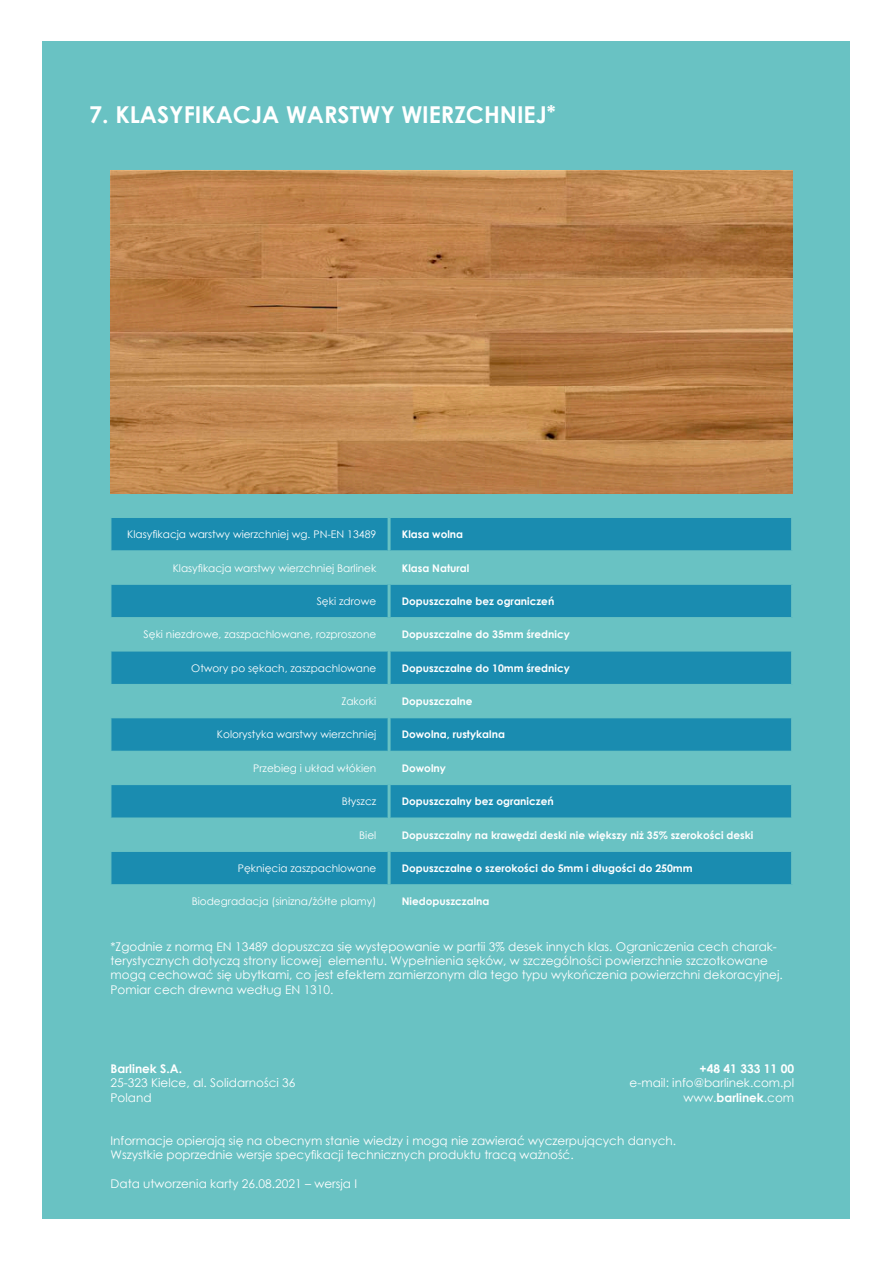
<style>
.page{position:relative;width:893px;height:1263px;background:#fff}
.page>*{position:absolute;margin:0;border:0;box-sizing:border-box;transform-origin:0 0}
.nagloqwek{font:700 23.25px "Century Gothic";color:#fff}
._2{font:12px/14.4px "Century Gothic";color:#fff}
._2-2{font:700 12px "Century Gothic";color:#fff}
._2-3{font:10.5px "Century Gothic";color:#fff}
._2-4{font:700 10.5px "Century Gothic";color:#fff}
.s1{font-size:20.25px}
.s2{font-weight:700}
</style>
<div class="page">
<div style="left:43px;top:41px;width:807px;height:1178px;background:#69c2c3"></div>
<div style="left:112px;top:518px;width:679px;height:32px;background:#1a8cb0"></div>
<svg style="left:112px;top:585px;width:679px;height:299px;fill:#1a8cb0"></svg>
<hr style="left:111px;top:617px;width:277px;height:1px;background:#69c2c3">
<hr style="left:391px;top:617px;width:400px;height:1px;background:#69c2c3">
<hr style="left:111px;top:651px;width:277px;height:1px;background:#69c2c3">
<hr style="left:391px;top:651px;width:400px;height:1px;background:#69c2c3">
<hr style="left:111px;top:684px;width:277px;height:1px;background:#69c2c3">
<hr style="left:391px;top:684px;width:400px;height:1px;background:#69c2c3">
<hr style="left:111px;top:717px;width:277px;height:1px;background:#69c2c3">
<hr style="left:391px;top:717px;width:400px;height:1px;background:#69c2c3">
<hr style="left:111px;top:751px;width:277px;height:1px;background:#69c2c3">
<hr style="left:391px;top:751px;width:400px;height:1px;background:#69c2c3">
<hr style="left:111px;top:784px;width:277px;height:1px;background:#69c2c3">
<hr style="left:391px;top:784px;width:400px;height:1px;background:#69c2c3">
<hr style="left:111px;top:818px;width:277px;height:1px;background:#69c2c3">
<hr style="left:391px;top:818px;width:400px;height:1px;background:#69c2c3">
<hr style="left:111px;top:851px;width:277px;height:1px;background:#69c2c3">
<hr style="left:391px;top:851px;width:400px;height:1px;background:#69c2c3">
<hr style="left:388px;top:518px;width:3px;height:33px;background:#69c2c3">
<hr style="left:388px;top:584px;width:3px;height:34px;background:#69c2c3">
<hr style="left:388px;top:618px;width:3px;height:33px;background:#69c2c3">
<hr style="left:388px;top:651px;width:3px;height:33px;background:#69c2c3">
<hr style="left:388px;top:684px;width:3px;height:34px;background:#69c2c3">
<hr style="left:388px;top:718px;width:3px;height:33px;background:#69c2c3">
<hr style="left:388px;top:751px;width:3px;height:34px;background:#69c2c3">
<hr style="left:388px;top:785px;width:3px;height:33px;background:#69c2c3">
<hr style="left:388px;top:818px;width:3px;height:33px;background:#69c2c3">
<hr style="left:388px;top:851px;width:3px;height:34px;background:#69c2c3">
<img style="left:111px;top:170px;width:681px;height:324px">
<p class="nagloqwek" style="left:89px;top:97px;width:468px">7. KLASYFIKACJA WARSTWY WIERZCHNIEJ<span class="s1">*</span></p>
<p class="_2-3" style="left:127px;top:527px;width:251px">Klasyfikacja warstwy wierzchniej wg. PN-EN 13489</p>
<p class="_2-4" style="left:402px;top:526px;width:63px">Klasa wolna</p>
<p class="_2-3" style="left:173px;top:560px;width:205px">Klasyfikacja warstwy wierzchniej Barlinek</p>
<p class="_2-4" style="left:402px;top:560px;width:69px">Klasa Natural</p>
<p class="_2-3" style="left:317px;top:594px;width:61px">Sęki zdrowe</p>
<p class="_2-4" style="left:402px;top:593px;width:154px">Dopuszczalne bez ograniczeń</p>
<p class="_2-3" style="left:144px;top:627px;width:234px">Sęki niezdrowe, zaszpachlowane, rozproszone</p>
<p class="_2-4" style="left:402px;top:626px;width:169px">Dopuszczalne do 35mm średnicy</p>
<p class="_2-3" style="left:191px;top:660px;width:187px">Otwory po sękach, zaszpachlowane</p>
<p class="_2-4" style="left:402px;top:660px;width:169px">Dopuszczalne do 10mm średnicy</p>
<p class="_2-3" style="left:341px;top:694px;width:36px">Zakorki</p>
<p class="_2-4" style="left:402px;top:693px;width:72px">Dopuszczalne</p>
<p class="_2-3" style="left:217px;top:727px;width:161px">Kolorystyka warstwy wierzchniej</p>
<p class="_2-4" style="left:402px;top:727px;width:105px">Dowolna, rustykalna</p>
<p class="_2-3" style="left:253px;top:761px;width:125px">Przebieg i układ włókien</p>
<p class="_2-4" style="left:402px;top:760px;width:46px">Dowolny</p>
<p class="_2-3" style="left:342px;top:794px;width:36px">Błyszcz</p>
<p class="_2-4" style="left:402px;top:793px;width:153px">Dopuszczalny bez ograniczeń</p>
<p class="_2-3" style="left:359px;top:827px;width:19px">Biel</p>
<p class="_2-4" style="left:402px;top:827px;width:353px">Dopuszczalny na krawędzi deski nie większy niż 35% szerokości deski</p>
<p class="_2-3" style="left:238px;top:861px;width:140px">Pęknięcia zaszpachlowane</p>
<p class="_2-4" style="left:402px;top:860px;width:292px">Dopuszczalne o szerokości do 5mm i długości do 250mm</p>
<p class="_2-3" style="left:192px;top:894px;width:186px">Biodegradacja (sinizna/żółte plamy)</p>
<p class="_2-4" style="left:402px;top:894px;width:89px">Niedopuszczalna</p>
<p class="_2" style="left:111px;top:939px;width:674px">*Zgodnie z normą EN 13489 dopuszcza się występowanie w partii 3% desek innych klas. Ograniczenia cech charak&shy;terystycznych dotyczą strony licowej elementu. Wypełnienia sęków, w szczególności powierzchnie szczotkowane mogą cechować się ubytkami, co jest efektem zamierzonym dla tego typu wykończenia powierzchni dekoracyjnej.<br>Pomiar cech drewna według EN 1310.</p>
<p class="_2-2" style="left:111px;top:1059px;width:73px">Barlinek S.A.</p>
<p class="_2-2" style="left:699px;top:1059px;width:96px">+48 41 333 11 00</p>
<p class="_2" style="left:111px;top:1075px;width:186px">25-323 Kielce, al. Solidarności 36</p>
<p class="_2" style="left:630px;top:1075px;width:166px">e-mail: info@barlinek.com.pl</p>
<p class="_2" style="left:111px;top:1090px;width:43px">Poland</p>
<p class="_2" style="left:683px;top:1090px;width:112px">www.<span class="s2">barlinek</span>.com</p>
<p class="_2" style="left:111px;top:1133px;width:567px">Informacje opierają się na obecnym stanie wiedzy i mogą nie zawierać wyczerpujących danych.</p>
<p class="_2" style="left:111px;top:1147px;width:465px">Wszystkie poprzednie wersje specyfikacji technicznych produktu tracą ważność.</p>
<p class="_2" style="left:111px;top:1176px;width:248px">Data utworzenia karty 26.08.2021 – wersja I</p>
</div>
